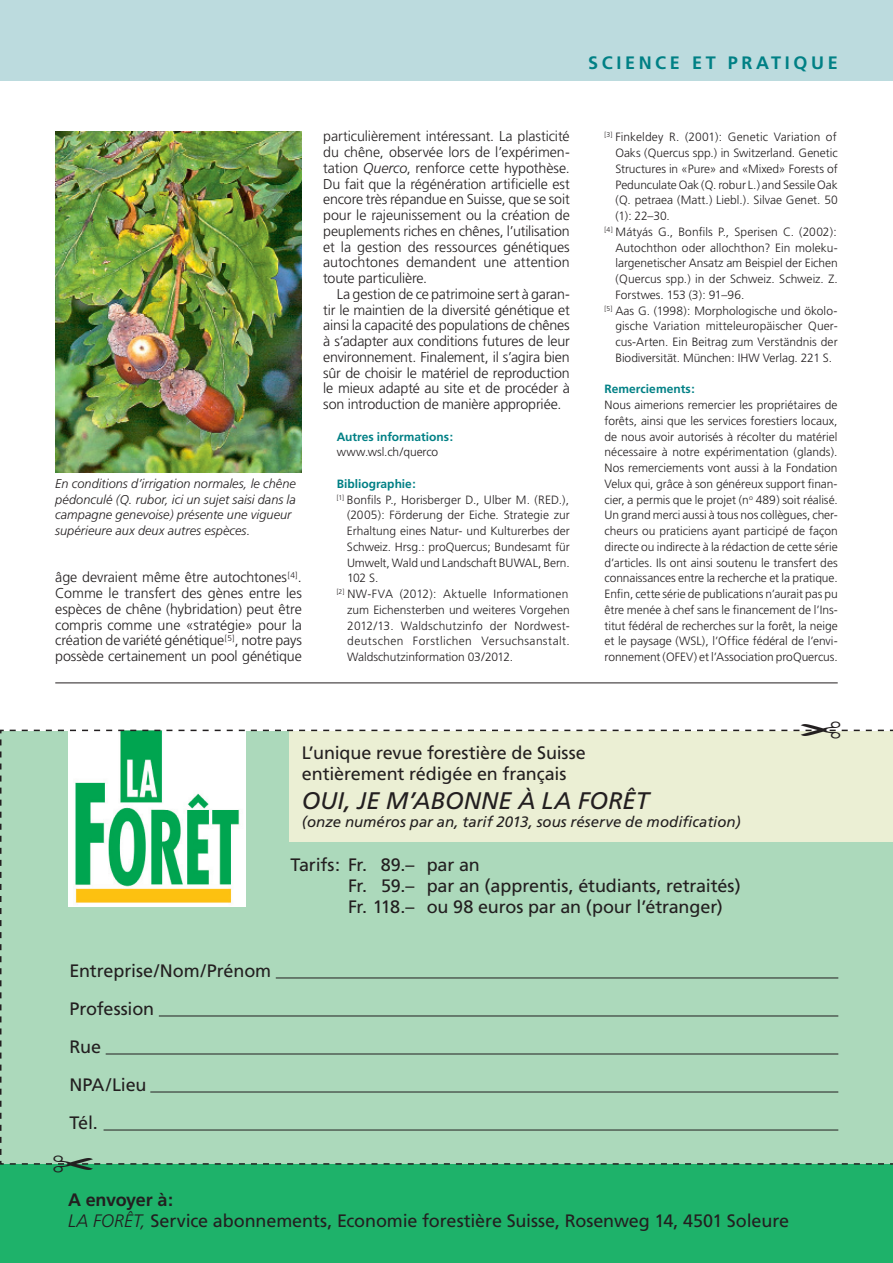
<style>
.page{position:relative;width:893px;height:1263px;background:#fff}
.page>*{position:absolute;margin:0;border:0;box-sizing:border-box;transform-origin:0 0}
.t1{font:italic 24px "Frutiger";letter-spacing:-.005em;color:#231f20}
.t2{font:18px/21px "Frutiger";letter-spacing:-.01em;color:#231f20}
.t3{font:700 18px "Frutiger";letter-spacing:.2em;color:#008085}
.t4{font:italic 15px "Frutiger";color:#231f20}
.t5{font:300 14.25px/15.8px "Frutiger";letter-spacing:-.01em;color:#231f20;text-align:justify}
.t6{font:italic 300 12.75px/15.8px "Frutiger";color:#231f20}
.t7{font:300 12px/15.8px "Frutiger";color:#231f20;text-align:justify}
.t8{font:700 12px "Frutiger";color:#008085}
.t9{font:300 12px "Frutiger";letter-spacing:.035em;color:#231f20}
.t10{font:300 12px "Frutiger";letter-spacing:.02em;color:#231f20}
.s1{font-style:italic}
.s2{font-weight:700}
.s3{font-weight:300;font-style:italic}
</style>
<div class="page">
<div style="left:0;top:0;width:893px;height:81px;background:#bcdbde"></div>
<img style="left:55px;top:132px;width:247px;height:340px">
<div style="left:0;top:1165px;width:893px;height:98px;background:#1eb26a"></div>
<hr style="left:55px;top:682px;width:783px;height:1px;background:#231f20">
<svg style="left:0;top:729px;width:893px;height:436px;background:#b4dabc"></svg>
<h2 class="t3" style="left:588px;top:52px;width:248px">science E T PRATI QUE</h2>
<p class="t6" style="left:55px;top:475px;width:242px">En conditions d’irrigation normales, le chêne pédonculé (Q. rubor, ici un sujet saisi dans la campagne genevoise) présente une vigueur supérieure aux deux autres espèces.</p>
<p class="t5" style="left:55px;top:569px;width:248px">âge devraient même être autochtones<sup>[4]</sup>.<br>Comme le transfert des gènes entre les espèces de chêne (hybridation) peut être compris comme une «stratégie» pour la création de variété génétique<sup>[5]</sup>, notre pays possède certainement un pool génétique</p>
<p class="t5" style="left:323px;top:128px;width:248px">particulièrement intéressant. La plasticité du chêne, observée lors de l’expérimen&shy;tation <span class="s1">Querco</span>, renforce cette hypothèse.<br>Du fait que la régénération artificielle est encore très répandue en Suisse, que se soit pour le rajeunissement ou la création de peuplements riches en chênes, l’utilisation et la gestion des ressources génétiques autochtones demandent une attention toute particulière.</p>
<p class="t5" style="left:323px;top:286px;width:248px;text-indent:13px">La gestion de ce patrimoine sert à garan&shy;tir le maintien de la diversité génétique et ainsi la capacité des populations de chênes à s’adapter aux conditions futures de leur environnement. Finalement, il s’agira bien sûr de choisir le matériel de reproduction le mieux adapté au site et de procéder à son introduction de manière appropriée.</p>
<p class="t8" style="left:337px;top:429px;width:118px">Autres informations:</p>
<p class="t7" style="left:337px;top:444px;width:103px">www.wsl.ch/querco</p>
<p class="t8" style="left:337px;top:477px;width:81px">Bibliographie:</p>
<p class="t7" style="left:337px;top:491px;width:234px"><sup>[1]</sup> Bonfils P., Horisberger D., Ulber M. (RED.),</p>
<p class="t7" style="left:347px;top:507px;width:224px">(2005): Förderung der Eiche. Strategie zur</p>
<p class="t7" style="left:347px;top:523px;width:224px">Erhaltung eines Natur- und Kulturerbes der</p>
<p class="t7" style="left:347px;top:539px;width:224px">Schweiz. Hrsg.: proQuercus; Bundesamt für</p>
<p class="t7" style="left:347px;top:554px;width:224px">U mwelt, Wald und Landschaft BUWAL, Bern.</p>
<p class="t7" style="left:347px;top:570px;width:33px">102 S.</p>
<p class="t7" style="left:337px;top:586px;width:233px"><sup>[2]</sup> NW-FVA (2012): Aktuelle Informationen</p>
<p class="t7" style="left:347px;top:602px;width:224px">zum Eichensterben und weiteres Vorgehen</p>
<p class="t10" style="left:347px;top:619px;width:223px">2012/13. Waldschutzinfo der Nordwest-</p>
<p class="t9" style="left:347px;top:634px;width:224px">deutschen Forstlichen Versuchsanstalt.</p>
<p class="t7" style="left:347px;top:649px;width:167px">Waldschutzinformation 03/2012.</p>
<p class="t7" style="left:605px;top:129px;width:234px"><sup>[3]</sup> Finkeldey R. (2001): Genetic Variation of</p>
<p class="t7" style="left:615px;top:145px;width:224px">Oaks (Quercus spp.) in Switzerland. Genetic</p>
<p class="t7" style="left:615px;top:161px;width:224px">Structures in «Pure» and «Mixed» Forests of</p>
<p class="t7" style="left:615px;top:176px;width:224px">Pedunculate Oak (Q. robur L.) and Sessile Oak</p>
<p class="t7" style="left:615px;top:192px;width:224px">(Q. petraea (Matt.) Liebl.). Silvae Genet. 50</p>
<p class="t7" style="left:615px;top:208px;width:56px">(1): 22–30.</p>
<p class="t7" style="left:605px;top:224px;width:234px"><sup>[4]</sup> Mátyás G., Bonfils P., Sperisen C. (2002):</p>
<p class="t7" style="left:616px;top:239px;width:224px">Autochthon oder allochthon? Ein moleku-</p>
<p class="t7" style="left:616px;top:255px;width:224px">largenetischer Ansatz am Beispiel der Eichen</p>
<p class="t7" style="left:616px;top:271px;width:224px">(Quercus spp.) in der Schweiz. Schweiz. Z.</p>
<p class="t7" style="left:616px;top:287px;width:130px">Forstwes. 153 (3): 91–96.</p>
<p class="t7" style="left:605px;top:302px;width:234px"><sup>[5]</sup> Aas G. (1998): Morphologische und ökolo-</p>
<p class="t7" style="left:615px;top:318px;width:224px">gische Variation mitteleuropäischer Quer-</p>
<p class="t7" style="left:615px;top:334px;width:224px">cus-Arten. Ein Beitrag zum Verständnis der</p>
<p class="t7" style="left:615px;top:350px;width:218px">Biodiversität. München: IHW Verlag. 221 S.</p>
<p class="t8" style="left:604px;top:382px;width:92px">Remerciements:</p>
<p class="t7" style="left:604px;top:397px;width:235px">Nous aimerions remercier les propriétaires de forêts, ainsi que les services forestiers locaux, de nous avoir autorisés à récolter du matériel nécessaire à notre expérimentation (glands).<br>Nos remerciements vont aussi à la Fondation Velux qui, grâce à son généreux support finan&shy;cier, a permis que le projet (n<sup>o</sup> 489) soit réalisé.<br>Un grand merci aussi à tous nos collègues, cher&shy;cheurs ou praticiens ayant participé de façon directe ou indirecte à la rédaction de cette série d’articles. I ls ont ainsi soutenu le transfert des connaissances entre la recherche et la pratique.<br>Enfin, cette série de publications n’aurait pas pu être menée à chef sans le financement de l’I ns&shy;titut fédéral de recherches sur la forêt, la neige et le paysage (WSL), l’Office fédéral de l’envi&shy;ronnement (OFEV) et l’Association proQuercus.</p>
<h2 class="t2" style="left:302px;top:742px;width:285px">L’unique revue forestière de Suisse entièrement rédigée en français</h2>
<h1 class="t1" style="left:302px;top:787px;width:349px">Oui, je m’abonne à LA FORÊT</h1>
<p class="t4" style="left:302px;top:813px;width:440px">(onze numéros par an, tarif 2013, sous réserve de modification)</p>
<h2 class="t2" style="left:70px;top:951px;width:203px;line-height:38px">Entreprise/Nom/Prénom<br>Profession<br>Rue<br>NPA/Lieu<br>Tél.</h2>
<h2 class="t2" style="left:348px;top:854px;width:394px;text-indent:-57px">Tarifs: Fr. 89.– par an<br>Fr. 59.– par an (apprentis, étudiants, retraités)<br>Fr. 118.– ou 98 euros par an (pour l’étranger)</h2>
<h2 class="t2" style="left:68px;top:1189px;width:723px"><span class="s2">A envoyer à:<br></span><span class="s3">LA FORÊT,</span> Service abonnements, Economie forestière Suisse, Rosenweg 14, 4501 Soleure</h2>
</div>
